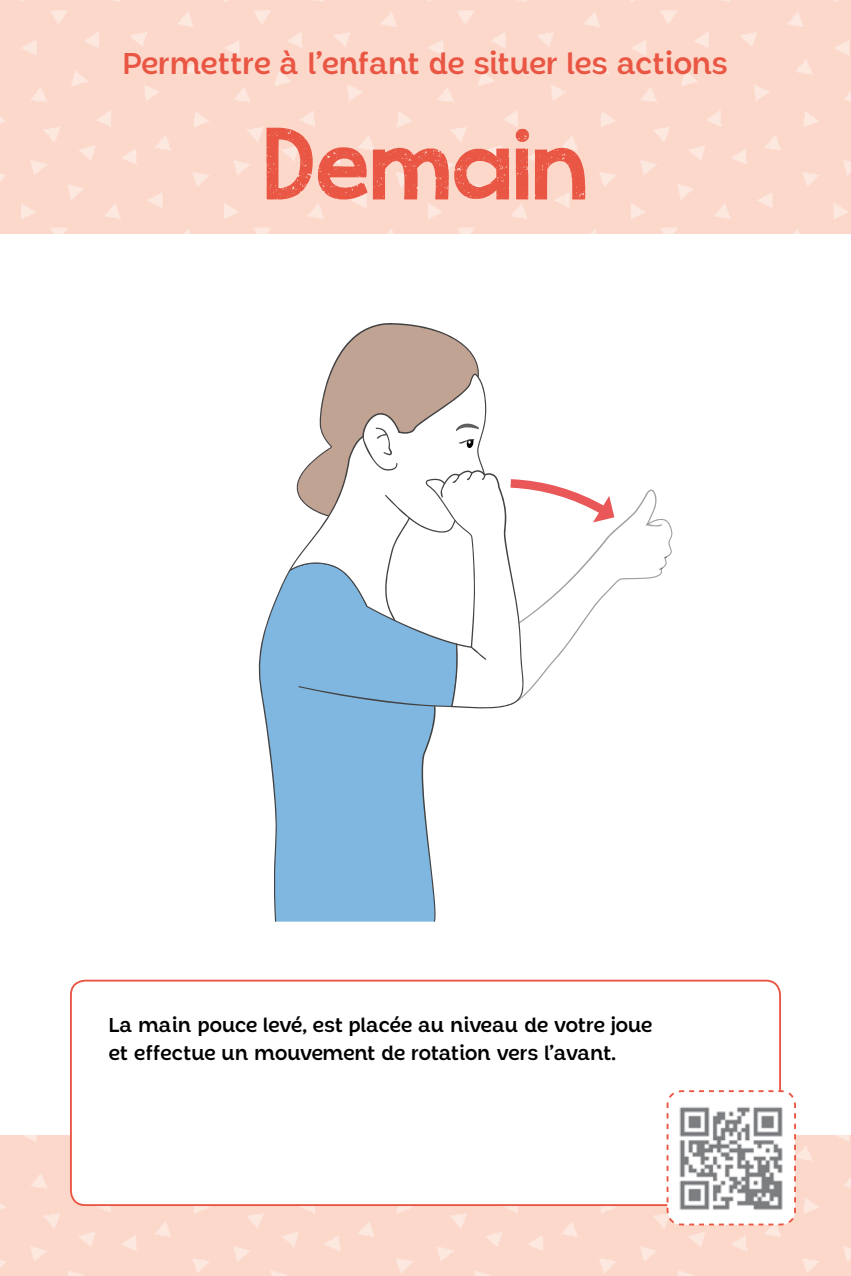
<style>
.page{position:relative;width:851px;height:1276px;background:#fff}
.page>*{position:absolute;margin:0;border:0;box-sizing:border-box;transform-origin:0 0}
.t1{font:75px "KG Cold Coffee";color:#e95643}
.t2{font:600 30px "Chopsee";letter-spacing:-.015em;color:#e95643}
.t3{font:600 20px/27.5px "Chopsee";letter-spacing:-.015em;color:#000}
</style>
<div class="page">
<div style="left:0;top:0;width:850px;height:1276px;background:#fcd8cb"></div>
<div style="left:0;top:234px;width:850px;height:900px;background:#fff"></div>
<div style="left:71px;top:980px;width:709px;height:225px;background:#fff;border-radius:14px"></div>
<div style="left:70px;top:979px;width:710px;height:227px;border:2px solid #e95643;border-radius:14px"></div>
<svg style="left:665px;top:1089px;width:131px;height:137px"></svg>
<svg style="left:259px;top:572px;width:177px;height:349px;background:#8ebee2"></svg>
<svg style="left:291px;top:323px;width:381px;height:387px"></svg>
<h2 class="t2" style="left:123px;top:44px;width:606px">Permettre à l’enfant de situer les actions</h2>
<h1 class="t1" style="left:263px;top:106px;width:326px">Demain</h1>
<p class="t3" style="left:109px;top:1011px;width:545px">La main pouce levé, est placée au niveau de votre joue et effectue un mouvement de rotation vers l’avant.</p>
</div>
